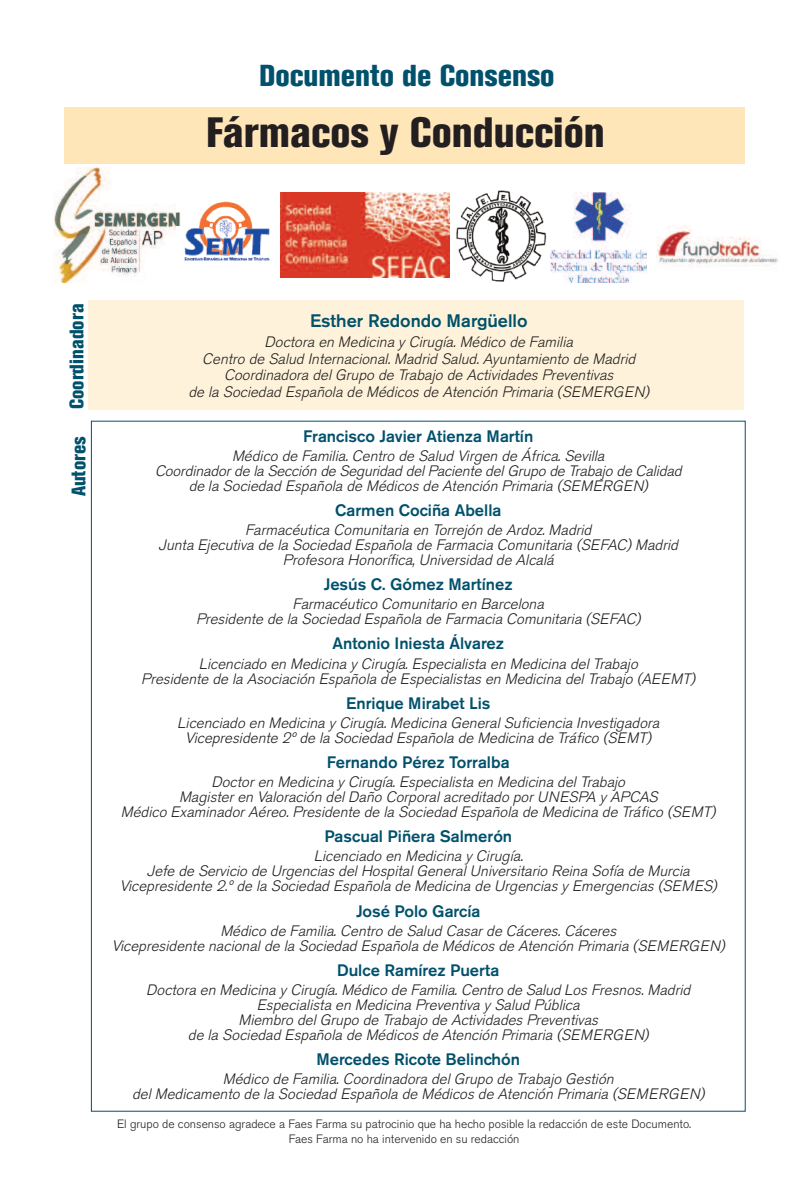
<style>
.page{position:relative;width:808px;height:1191px;background:#fff}
.page>*{position:absolute;margin:0;border:0;box-sizing:border-box;transform-origin:0 0}
.t1{font:800 condensed 42px "Akzidenz Grotesk BE";color:#231f20}
.t2{font:800 condensed 30px "Akzidenz Grotesk BE";color:#01516c}
.t3{font:800 condensed 19.5px "Akzidenz Grotesk BE";color:#01516c}
.t4{font:500 18px "Akzidenz Grotesk BE";color:#01516c}
.t5{font:500 16.5px "Akzidenz Grotesk BE";color:#01516c}
.t6{font:italic 300 15px/15px "Akzidenz Grotesk BE";color:#231f20;text-align:center}
.t7{font:300 12px/15px "Akzidenz Grotesk BE";color:#231f20;text-align:center}
</style>
<div class="page">
<img style="left:280px;top:192px;width:169px;height:85px">
<img style="left:184px;top:201px;width:86px;height:60px">
<img style="left:53px;top:167px;width:123px;height:116px">
<img style="left:176px;top:212px;width:5px;height:14px">
<img style="left:456px;top:190px;width:91px;height:92px">
<img style="left:551px;top:192px;width:95px;height:91px">
<img style="left:657px;top:226px;width:122px;height:40px">
<div style="left:89px;top:300px;width:655px;height:109px;background:#fef3da"></div>
<div style="left:64px;top:107px;width:680px;height:57px;background:#fee6b9"></div>
<h2 class="t2" style="left:259px;top:64px;width:297px">Documento de Consenso</h2>
<h1 class="t1" style="left:206px;top:118px;width:400px">Fármacos y Conducción</h1>
<h3 class="t3" style="left:70px;top:409px;width:107px;rotate:-90deg">Coordinadora</h3>
<p class="t4" style="left:310px;top:314px;width:219px">Esther Redondo Margüello</p>
<p class="t6" style="left:188px;top:335px;width:465px;line-height:16.5px">Doctora en Medicina y Cirugía. Médico de Familia<br>Centro de Salud Internacional. Madrid Salud. Ayuntamiento de Madrid Coordinadora del Grupo de Trabajo de Actividades Preventivas<br>de la Sociedad Española de Médicos de Atención Primaria (SEMERGEN)</p>
<h3 class="t3" style="left:72px;top:496px;width:62px;rotate:-90deg">Autores</h3>
<p class="t5" style="left:303px;top:430px;width:232px">Francisco Javier Atienza Martín</p>
<p class="t6" style="left:155px;top:449px;width:531px">Médico de Familia. Centro de Salud Virgen de África. Sevilla<br>Coordinador de la Sección de Seguridad del Paciente del Grupo de Trabajo de Calidad de la Sociedad Española de Médicos de Atención Primaria (SEMERGEN)</p>
<p class="t5" style="left:335px;top:504px;width:168px">Carmen Cociña Abella</p>
<p class="t6" style="left:159px;top:523px;width:524px">Farmacéutica Comunitaria en Torrejón de Ardoz. Madrid<br>Junta Ejecutiva de la Sociedad Española de Farmacia Comunitaria (SEFAC) Madrid<br>Profesora Honorífica, Universidad de Alcalá</p>
<p class="t5" style="left:324px;top:578px;width:190px">Jesús C. Gómez Martínez</p>
<p class="t6" style="left:196px;top:598px;width:449px">Farmacéutico Comunitario en Barcelona<br>Presidente de la Sociedad Española de Farmacia Comunitaria (SEFAC)</p>
<p class="t5" style="left:332px;top:637px;width:173px">Antonio Iniesta Álvarez</p>
<p class="t6" style="left:141px;top:657px;width:559px">Licenciado en Medicina y Cirugía. Especialista en Medicina del Trabajo<br>Presidente de la Asociación Española de Especialistas en Medicina del Trabajo (AEEMT)</p>
<p class="t5" style="left:346px;top:697px;width:146px">Enrique Mirabet Lis</p>
<p class="t6" style="left:177px;top:716px;width:487px">Licenciado en Medicina y Cirugía. Medicina General Suficiencia Investigadora<br>Vicepresidente 2º de la Sociedad Española de Medicina de Tráfico (SEMT)</p>
<p class="t5" style="left:327px;top:756px;width:184px">Fernando Pérez Torralba</p>
<p class="t6" style="left:121px;top:775px;width:599px">Doctor en Medicina y Cirugía. Especialista en Medicina del Trabajo<br>Magister en Valoración del Daño Corporal acreditado por UNESPA y APCAS<br>Médico Examinador Aéreo. Presidente de la Sociedad Española de Medicina de Tráfico (SEMT)</p>
<p class="t5" style="left:324px;top:830px;width:189px">Pascual Piñera Salmerón</p>
<p class="t6" style="left:120px;top:850px;width:602px">Licenciado en Medicina y Cirugía.<br>Jefe de Servicio de Urgencias del Hospital General Universitario Reina Sofía de Murcia<br>Vicepresidente 2.º de la Sociedad Española de Medicina de Urgencias y Emergencias (SEMES)</p>
<p class="t5" style="left:356px;top:905px;width:126px">José Polo García</p>
<p class="t6" style="left:112px;top:924px;width:618px">Médico de Familia. Centro de Salud Casar de Cáceres. Cáceres<br>Vicepresidente nacional de la Sociedad Española de Médicos de Atención Primaria (SEMERGEN)</p>
<p class="t5" style="left:337px;top:964px;width:164px">Dulce Ramírez Puerta</p>
<p class="t6" style="left:146px;top:983px;width:549px">Doctora en Medicina y Cirugía. Médico de Familia. Centro de Salud Los Fresnos. Madrid Especialista en Medicina Preventiva y Salud Pública<br>Miembro del Grupo de Trabajo de Actividades Preventivas<br>de la Sociedad Española de Médicos de Atención Primaria (SEMERGEN)</p>
<p class="t5" style="left:316px;top:1053px;width:205px">Mercedes Ricote Belinchón</p>
<p class="t6" style="left:132px;top:1072px;width:577px">Médico de Familia. Coordinadora del Grupo de Trabajo Gestión<br>del Medicamento de la Sociedad Española de Médicos de Atención Primaria (SEMERGEN)</p>
<p class="t7" style="left:117px;top:1117px;width:576px">El grupo de consenso agradece a Faes Farma su patrocinio que ha hecho posible la redacción de este Documento.<br>Faes Farma no ha intervenido en su redacción</p>
</div>
